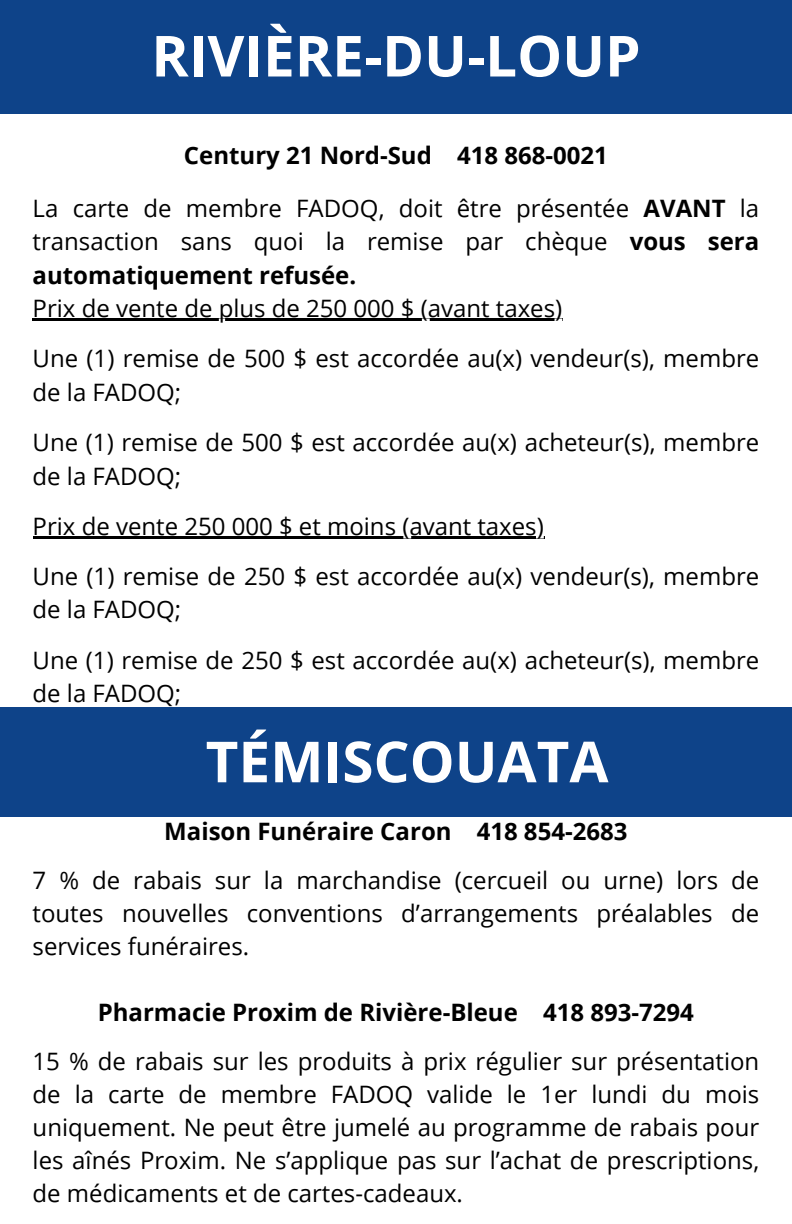
<style>
.page{position:relative;width:792px;height:1224px;background:#fff}
.page>*{position:absolute;margin:0;border:0;box-sizing:border-box;transform-origin:0 0}
.t1{font:700 56.6px "Open Sans";color:#fff}
.t2{font:24px/33.4px "Open Sans";color:#000}
.t3{font:700 24px "Open Sans";color:#000}
.s1{font-weight:700}
</style>
<div class="page">
<div style="left:0;top:0;width:792px;height:113px;background:#0e4389"></div>
<hr style="left:33px;top:319px;width:530px;height:2px;background:#000">
<hr style="left:33px;top:536px;width:511px;height:2px;background:#000">
<div style="left:0;top:707px;width:792px;height:110px;background:#0e4389"></div>
<h1 class="t1" style="left:151px;top:16px;width:491px">RIVIÈRE-DU-LOUP</h1>
<h2 class="t3" style="left:184px;top:138px;width:425px">Century 21 Nord-Sud 418 868-0021</h2>
<p class="t2" style="left:33px;top:191px;width:728px;text-align:justify">La carte de membre FADOQ, doit être présentée <span class="s1">AVANT</span> la transaction sans quoi la remise par chèque <span class="s1">vous sera automatiquement refusée.</span></p>
<p class="t2" style="left:33px;top:291px;width:531px">Prix de vente de plus de 250 000 $ (avant taxes)</p>
<p class="t2" style="left:33px;top:341px;width:728px">Une (1) remise de 500 $ est accordée au(x) vendeur(s), membre de la FADOQ;</p>
<p class="t2" style="left:33px;top:425px;width:728px">Une (1) remise de 500 $ est accordée au(x) acheteur(s), membre de la FADOQ;</p>
<p class="t2" style="left:33px;top:509px;width:513px">Prix de vente 250 000 $ et moins (avant taxes)</p>
<p class="t2" style="left:33px;top:559px;width:728px">Une (1) remise de 250 $ est accordée au(x) vendeur(s), membre de la FADOQ;</p>
<p class="t2" style="left:33px;top:643px;width:728px">Une (1) remise de 250 $ est accordée au(x) acheteur(s), membre de la FADOQ;</p>
<h1 class="t1" style="left:206px;top:722px;width:404px">TÉMISCOUATA</h1>
<h2 class="t3" style="left:164px;top:814px;width:465px">Maison Funéraire Caron 418 854-2683</h2>
<p class="t2" style="left:33px;top:863px;width:728px;text-align:justify">7 % de rabais sur la marchandise (cercueil ou urne) lors de toutes nouvelles conventions d’arrangements préalables de services funéraires.</p>
<h2 class="t3" style="left:98px;top:995px;width:598px">Pharmacie Proxim de Rivière-Bleue 418 893-7294</h2>
<p class="t2" style="left:33px;top:1044px;width:728px;text-align:justify">15 % de rabais sur les produits à prix régulier sur présentation de la carte de membre FADOQ valide le 1er lundi du mois uniquement. Ne peut être jumelé au programme de rabais pour les aînés Proxim. Ne s’applique pas sur l’achat de prescriptions, de médicaments et de cartes-cadeaux.</p>
</div>
